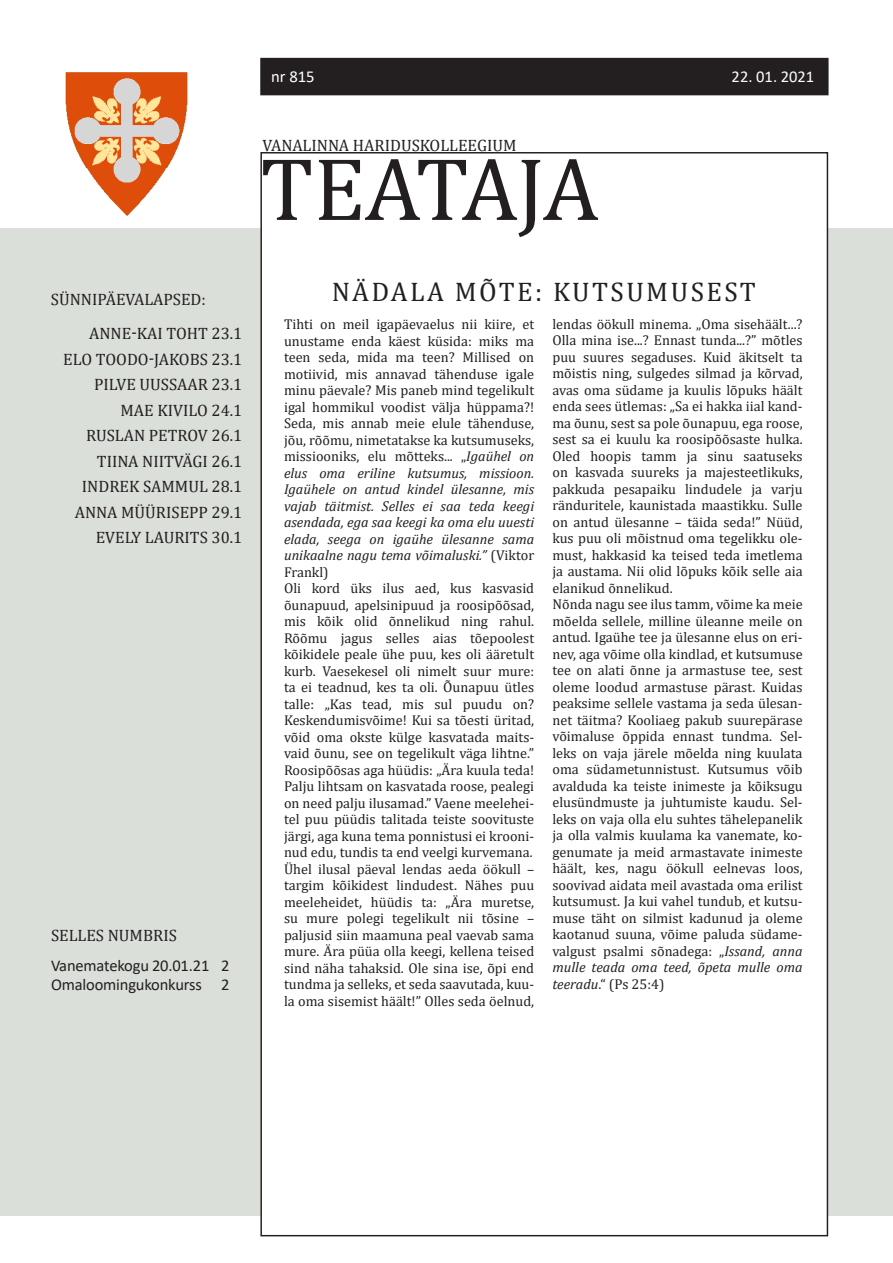
<style>
.page{position:relative;width:893px;height:1263px;background:#fff}
.page>*{position:absolute;margin:0;border:0;box-sizing:border-box;transform-origin:0 0}
.t1{font:90px "Cambria";letter-spacing:-.015em;color:#231f20}
.t2{font:27px "Cambria";letter-spacing:.09em;color:#231f20}
.t3{font:16.65px "Calibri";color:#fff}
.t4{font:16.5px "Cambria";color:#231f20}
.t5{font:16.5px "Calibri";letter-spacing:-.01em;color:#231f20}
.t6{font:16.5px "Calibri";color:#fff}
.t7{font:14.25px/16.5px "Cambria";color:#231f20;text-align:justify}
.s1{font-style:italic}
</style>
<div class="page">
<div style="left:1px;top:228px;width:892px;height:987px;background:#dadfd9"></div>
<div style="left:260px;top:152px;width:568px;height:1084px;background:#fff;border:1px solid #231f20"></div>
<div style="left:260px;top:58px;width:568px;height:37px;background:#231f20"></div>
<img style="left:65px;top:72px;width:123px;height:144px">
<p class="t3" style="left:271px;top:65px;width:45px">nr 815</p>
<p class="t6" style="left:732px;top:65px;width:84px">22. 01. 2021</p>
<p class="t4" style="left:51px;top:290px;width:156px">SÜNNIPÄEVALAPSED:</p>
<p class="t4" style="left:89px;top:324px;width:155px">ANNE-KAI TOHT 23.1</p>
<p class="t4" style="left:63px;top:349px;width:181px">ELO TOODO-JAKOBS 23.1</p>
<p class="t4" style="left:94px;top:375px;width:150px">PILVE UUSSAAR 23.1</p>
<p class="t4" style="left:121px;top:400px;width:123px">MAE KIVILO 24.1</p>
<p class="t4" style="left:86px;top:426px;width:158px">RUSLAN PETROV 26.1</p>
<p class="t4" style="left:97px;top:451px;width:147px">TIINA NIITVÄGI 26.1</p>
<p class="t4" style="left:82px;top:477px;width:162px">INDREK SAMMUL 28.1</p>
<p class="t4" style="left:75px;top:502px;width:169px">ANNA MÜÜRISEPP 29.1</p>
<p class="t4" style="left:96px;top:528px;width:148px">EVELY LAURITS 30.1</p>
<p class="t4" style="left:51px;top:925px;width:127px">SELLES NUMBRIS</p>
<p class="t5" style="left:51px;top:954px;width:160px">Vanematekogu 20.01.21</p>
<p class="t5" style="left:51px;top:973px;width:152px">Omaloomingukonkurss</p>
<p class="t5" style="left:221px;top:954px;width:10px">2</p>
<p class="t5" style="left:221px;top:973px;width:10px">2</p>
<p class="t4" style="left:263px;top:136px;width:256px">VANALINNA HARIDUSKOLLEEGIUM</p>
<p class="t1" style="left:260px;top:136px;width:340px">TEATAJA</p>
<p class="t2" style="left:332px;top:275px;width:426px">NÄDALA MÕTE: KUTSUMUSEST</p>
<p class="t7" style="left:284px;top:316px;width:252px">Tihti on meil igapäevaelus nii kiire, et unustame enda käest küsida: miks ma teen seda, mida ma teen? Millised on motiivid, mis annavad tähenduse igale minu päevale? Mis paneb mind tegelikult igal hommikul voodist välja hüppama?!<br>Seda, mis annab meie elule tähenduse, jõu, rõõmu, nimetatakse ka kutsumuseks, missiooniks, elu mõtteks... „<span class="s1">Igaühel on elus oma eriline kutsumus, missioon.<br>Igaühele on antud kindel ülesanne, mis vajab täitmist. Selles ei saa teda keegi asendada, ega saa keegi ka oma elu uuesti elada, seega on igaühe ülesanne sama unikaalne nagu tema võimaluski.”</span> (Viktor Frankl)</p>
<p class="t7" style="left:284px;top:580px;width:252px">Oli kord üks ilus aed, kus kasvasid õunapuud, apelsinipuud ja roosipõõsad, mis kõik olid õnnelikud ning rahul.<br>Rõõmu jagus selles aias tõepoolest kõikidele peale ühe puu, kes oli ääretult kurb. Vaesekesel oli nimelt suur mure: ta ei teadnud, kes ta oli. Õunapuu ütles talle: „Kas tead, mis sul puudu on?<br>Keskendumisvõime! Kui sa tõesti üritad, võid oma okste külge kasvatada maits&shy;vaid õunu, see on tegelikult väga lihtne.” Roosipõõsas aga hüüdis: „Ära kuula teda!<br>Palju lihtsam on kasvatada roose, pealegi on need palju ilusamad.” Vaene meelehei&shy;tel puu püüdis talitada teiste soovituste järgi, aga kuna tema ponnistusi ei krooni&shy;nud edu, tundis ta end veelgi kurvemana.</p>
<p class="t7" style="left:284px;top:860px;width:252px">Ühel ilusal päeval lendas aeda öökull – targim kõikidest lindudest. Nähes puu meeleheidet, hüüdis ta: „Ära muretse, su mure polegi tegelikult nii tõsine – paljusid siin maamuna peal vaevab sama mure. Ära püüa olla keegi, kellena teised sind näha tahaksid. Ole sina ise, õpi end tundma ja selleks, et seda saavutada, kuu&shy;la oma sisemist häält!” Olles seda öelnud,</p>
<p class="t7" style="left:552px;top:316px;width:252px">lendas öökull minema. „Oma sisehäält...?<br>Olla mina ise...? Ennast tunda...?” mõtles puu suures segaduses. Kuid äkitselt ta mõistis ning, sulgedes silmad ja kõrvad, avas oma südame ja kuulis lõpuks häält enda sees ütlemas: „Sa ei hakka iial kand&shy;ma õunu, sest sa pole õunapuu, ega roose, sest sa ei kuulu ka roosipõõsaste hulka.<br>Oled hoopis tamm ja sinu saatuseks on kasvada suureks ja majesteetlikuks, pakkuda pesapaiku lindudele ja varju ränduritele, kaunistada maastikku. Sulle on antud ülesanne – täida seda!” Nüüd, kus puu oli mõistnud oma tegelikku ole&shy;must, hakkasid ka teised teda imetlema ja austama. Nii olid lõpuks kõik selle aia elanikud õnnelikud.</p>
<p class="t7" style="left:552px;top:596px;width:252px">Nõnda nagu see ilus tamm, võime ka meie mõelda sellele, milline üleanne meile on antud. Igaühe tee ja ülesanne elus on eri&shy;nev, aga võime olla kindlad, et kutsumuse tee on alati õnne ja armastuse tee, sest oleme loodud armastuse pärast. Kuidas peaksime sellele vastama ja seda ülesan&shy;net täitma? Kooliaeg pakub suurepärase võimaluse õppida ennast tundma. Sel&shy;leks on vaja järele mõelda ning kuulata oma südametunnistust. Kutsumus võib avalduda ka teiste inimeste ja kõiksugu elusündmuste ja juhtumiste kaudu. Sel&shy;leks on vaja olla elu suhtes tähelepanelik ja olla valmis kuulama ka vanemate, ko&shy;genumate ja meid armastavate inimeste häält, kes, nagu öökull eelnevas loos, soovivad aidata meil avastada oma erilist kutsumust. Ja kui vahel tundub, et kutsu&shy;muse täht on silmist kadunud ja oleme kaotanud suuna, võime paluda südame&shy;valgust psalmi sõnadega: „<span class="s1">Issand, anna mulle teada oma teed, õpeta mulle oma teeradu</span>.“ (Ps 25:4)</p>
</div>
